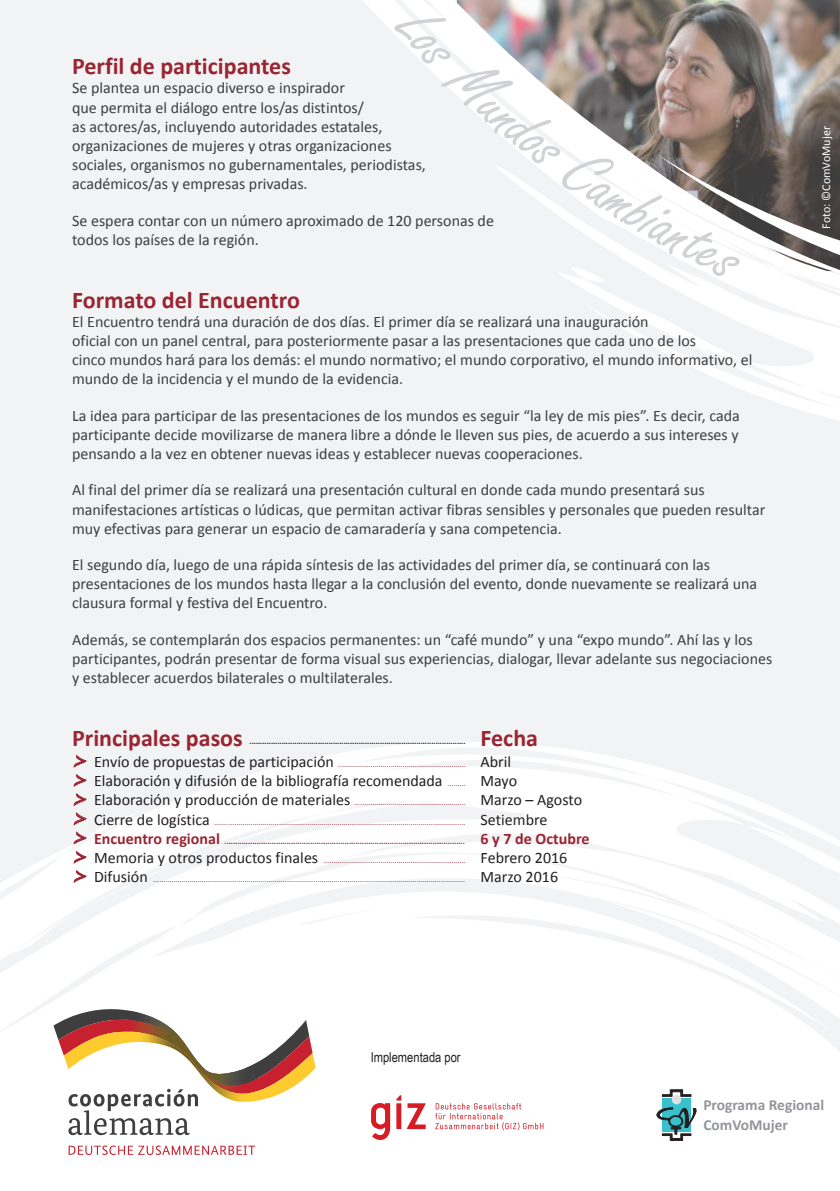
<style>
.page{position:relative;width:840px;height:1191px;background:#fff}
.page>*{position:absolute;margin:0;border:0;box-sizing:border-box;transform-origin:0 0}
.t1{font:700 24px "Calibri";color:#992532}
.t2{font:16px/19.2px "Calibri";color:#3e3e3f}
.t3{font:16px "Calibri";color:#231f20}
.t4{font:700 15.4px/19.2px "Calibri";color:#939598}
.t5{font:13.6px "Arial Narrow";color:#231f20}
.t6{font:12px "Calibri";color:#fff}
.t7{font:8px "Calibri";color:#992532}
.t8{font:700 8px "Calibri";color:#992532}
.t9{font:700 8px "Calibri";color:#231f20}
.s1{font-family:"Lucida Handwriting";font-style:italic;font-size:20px}
.s2{font-size:16px;color:#231f20}
.s3{font-family:"Lucida Handwriting";font-style:italic;font-size:20px;color:#992532}
.s4{font-size:8px;color:#992532}
.s5{font-family:"Lucida Handwriting";font-weight:400;font-style:italic;font-size:20px}
.s6{font-size:16px}
</style>
<div class="page">
<div style="left:0;top:0;width:839px;height:1191px;background:#f2f3f4"></div>
<svg style="left:350px;top:742px;width:489px;height:99px;fill:#fff"></svg>
<svg style="left:425px;top:841px;width:414px;height:77px;fill:#fff"></svg>
<svg style="left:425px;top:891px;width:408px;height:27px;fill:#fff"></svg>
<svg style="left:678px;top:904px;width:53px;height:14px"></svg>
<div style="left:425px;top:918px;width:414px;height:273px;background:#fff"></div>
<svg style="left:682px;top:361px;width:157px;height:59px"></svg>
<svg style="left:0;top:752px;width:425px;height:439px"></svg>
<svg style="left:435px;top:1103px;width:108px;height:27px"></svg>
<div style="left:661px;top:1098px;width:29px;height:34px;background:#38c1cc"></div>
<div style="left:671px;top:1095px;width:10px;height:9px;background:#e0e1e3;border-radius:50%"></div>
<svg style="left:662px;top:1089px;width:28px;height:7px"></svg>
<svg style="left:656px;top:1107px;width:39px;height:33px"></svg>
<svg style="left:393px;top:0;width:446px;height:361px"></svg>
<h1 class="t1" style="left:72px;top:51px;width:220px">Perfil de participantes</h1>
<p class="t2" style="left:72px;top:78px;width:355px">Se plantea un espacio diverso e inspirador<br>que permita el diálogo entre los/as distintos/<br>as actores/as, incluyendo autoridades estatales, organizaciones de mujeres y otras organizaciones sociales, organismos no gubernamentales, periodistas, académicos/as y empresas privadas.</p>
<p class="t2" style="left:72px;top:211px;width:423px">Se espera contar con un número aproximado de 120 personas de todos los países de la región.</p>
<h1 class="t1" style="left:72px;top:284px;width:229px">Formato del Encuentro</h1>
<p class="t2" style="left:72px;top:312px;width:681px">El Encuentro tendrá una duración de dos días. El primer día se realizará una inauguración<br>oficial con un panel central, para posteriormente pasar a las presentaciones que cada uno de los<br>cinco mundos hará para los demás: el mundo normativo; el mundo corporativo, el mundo informativo, el mundo de la incidencia y el mundo de la evidencia.</p>
<p class="t2" style="left:72px;top:406px;width:668px;text-align:justify">La idea para participar de las presentaciones de los mundos es seguir “la ley de mis pies”. Es decir, cada participante decide movilizarse de manera libre a dónde le lleven sus pies, de acuerdo a sus intereses y pensando a la vez en obtener nuevas ideas y establecer nuevas cooperaciones.</p>
<p class="t2" style="left:72px;top:480px;width:694px">Al final del primer día se realizará una presentación cultural en donde cada mundo presentará sus manifestaciones artísticas o lúdicas, que permitan activar fibras sensibles y personales que pueden resultar muy efectivas para generar un espacio de camaradería y sana competencia.</p>
<p class="t2" style="left:72px;top:555px;width:686px">El segundo día, luego de una rápida síntesis de las actividades del primer día, se continuará con las presentaciones de los mundos hasta llegar a la conclusión del evento, donde nuevamente se realizará una clausura formal y festiva del Encuentro.</p>
<p class="t2" style="left:72px;top:629px;width:701px">Además, se contemplarán dos espacios permanentes: un “café mundo” y una “expo mundo”. Ahí las y los participantes, podrán presentar de forma visual sus experiencias, dialogar, llevar adelante sus negociaciones y establecer acuerdos bilaterales o multilaterales.</p>
<h1 class="t1" style="left:72px;top:722px;width:172px">Principales pasos</h1>
<h1 class="t1" style="left:480px;top:722px;width:59px">Fecha</h1>
<p class="t7" style="left:72px;top:759px;width:440px"><span class="s1">&gt;</span> <span class="s2">Envío de propuestas de participación</span> ............................................................... <span class="s2">Abril</span></p>
<p class="t3" style="left:72px;top:771px;width:446px"><span class="s3">&gt;</span> Elaboración y difusión de la bibliografía recomendada <span class="s4">.........</span> Mayo</p>
<p class="t7" style="left:72px;top:797px;width:511px"><span class="s1">&gt;</span> <span class="s2">Elaboración y producción de materiales</span> ....................................................... <span class="s2">Marzo – Agosto</span></p>
<p class="t7" style="left:72px;top:817px;width:476px"><span class="s1">&gt;</span> <span class="s2">Cierre de logística</span> ............................................................................................................................ <span class="s2">Setiembre</span></p>
<p class="t8" style="left:72px;top:836px;width:518px"><span class="s5">&gt;</span> <span class="s6">Encuentro regional</span> ................................................................................................................ <span class="s6">6 y 7 de Octubre</span></p>
<p class="t7" style="left:72px;top:855px;width:496px"><span class="s1">&gt;</span> <span class="s2">Memoria y otros productos finales</span> ...................................................................... <span class="s2">Febrero 2016</span></p>
<p class="t7" style="left:72px;top:874px;width:487px"><span class="s1">&gt;</span> <span class="s2">Difusión</span> .......................................................................................................................................................... <span class="s2">Marzo 2016</span></p>
<p class="t9" style="left:249px;top:736px;width:217px">.....................................................................................................</p>
<p class="t6" style="left:818px;top:229px;width:104px;rotate:-90deg">Foto: ©ComVoMujer</p>
<p class="t5" style="left:370px;top:1047px;width:91px">Implementada por</p>
<p class="t4" style="left:703px;top:1095px;width:122px">Programa Regional<br>ComVoMujer</p>
</div>
